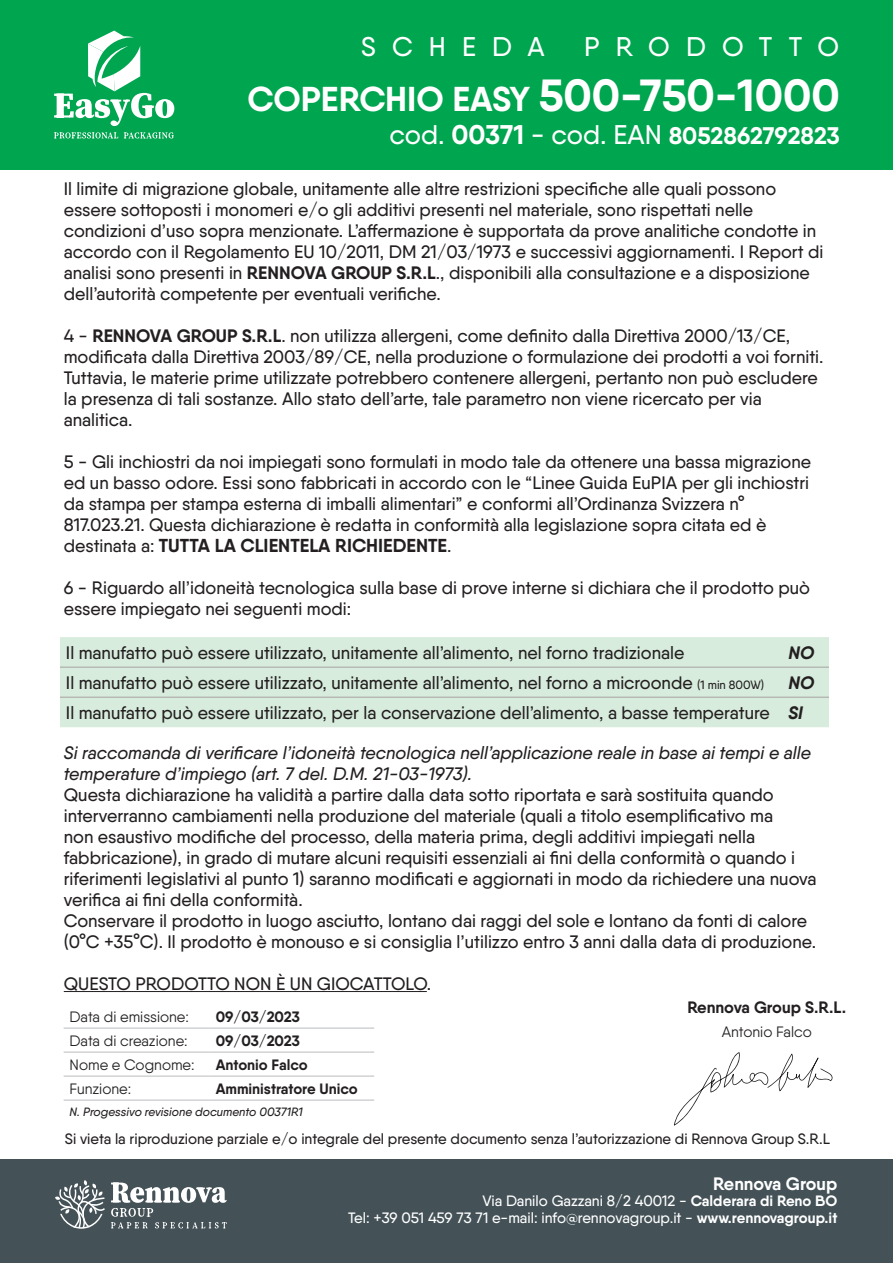
<style>
.page{position:relative;width:893px;height:1263px;background:#fff}
.page>*{position:absolute;margin:0;border:0;box-sizing:border-box;transform-origin:0 0}
.t1{font:700 34.5px "Qanelas";color:#fff}
.t2{font:500 27px "Qanelas";letter-spacing:.6em;color:#fff}
.t3{font:700 24px "Qanelas";color:#fff}
.t4{font:700 18.75px "Qanelas";color:#231f20}
.t5{font:500 18px/21px "Qanelas";color:#231f20}
.t6{font:700 18px "Qanelas";color:#fff}
.t7{font:italic 700 18px "Qanelas";color:#231f20}
.t8{font:700 16.5px "Qanelas";color:#231f20}
.t9{font:500 15px/16.5px "Qanelas";color:#fff;text-align:right}
.t10{font:500 15px "Qanelas";color:#231f20}
.t11{font:15px "Qanelas";color:#231f20}
.t12{font:700 15px "Qanelas";color:#231f20}
.t13{font:italic 500 12px "Qanelas";color:#231f20}
.s1{font-size:45px}
.s2{font-weight:500;font-size:27px}
.s3{font-size:27px}
.s4{font-weight:700}
.s5{font-weight:500;font-size:18px}
.s6{font-size:12px}
.s7{font-style:italic}
</style>
<div class="page">
<div style="left:60px;top:637px;width:769px;height:90px;background:#d8ecdd"></div>
<hr style="left:60px;top:667px;width:718px;height:1px;background:#a7a2a0">
<hr style="left:778px;top:667px;width:51px;height:1px;background:#a7a2a0">
<hr style="left:60px;top:697px;width:718px;height:1px;background:#a7a2a0">
<hr style="left:778px;top:697px;width:51px;height:1px;background:#a7a2a0">
<hr style="left:64px;top:991px;width:363px;height:1px;background:#231f20">
<hr style="left:64px;top:1027px;width:146px;height:2px;background:#d1d2d4">
<hr style="left:210px;top:1027px;width:164px;height:2px;background:#d1d2d4">
<hr style="left:64px;top:1051px;width:146px;height:2px;background:#d1d2d4">
<hr style="left:210px;top:1051px;width:164px;height:2px;background:#d1d2d4">
<hr style="left:64px;top:1075px;width:146px;height:2px;background:#d1d2d4">
<hr style="left:210px;top:1075px;width:164px;height:2px;background:#d1d2d4">
<hr style="left:64px;top:1099px;width:146px;height:2px;background:#d1d2d4">
<hr style="left:210px;top:1099px;width:164px;height:2px;background:#d1d2d4">
<div style="left:0;top:1160px;width:893px;height:103px;background:#445258"></div>
<svg style="left:111px;top:1182px;width:116px;height:46px"></svg>
<svg style="left:55px;top:1180px;width:50px;height:49px"></svg>
<svg style="left:674px;top:1052px;width:159px;height:74px"></svg>
<div style="left:0;top:0;width:893px;height:169px;background:#00a54f"></div>
<svg style="left:54px;top:132px;width:64px;height:6px"></svg>
<svg style="left:124px;top:132px;width:50px;height:6px"></svg>
<svg style="left:54px;top:31px;width:120px;height:95px"></svg>
<p class="t2" style="left:361px;top:30px;width:185px">SCHEDA</p>
<p class="t2" style="left:584px;top:30px;width:256px">PRODOTTO</p>
<p class="t1" style="left:247px;top:78px;width:594px">COPERCHIO EASY <span class="s1">500-750-1000</span></p>
<p class="t3" style="left:389px;top:120px;width:452px"><span class="s2">cod.</span> <span class="s3">00371</span> <span class="s2">- cod. EAN</span> 8052862792823</p>
<p class="t5" style="left:64px;top:178px;width:761px">Il limite di migrazione globale, unitamente alle altre restrizioni specifiche alle quali possono essere sottoposti i monomeri e/o gli additivi presenti nel materiale, sono rispettati nelle condizioni d’uso sopra menzionate. L’affermazione è supportata da prove analitiche condotte in accordo con il Regolamento EU 10/2011, DM 21/03/1973 e successivi aggiornamenti. I Report di analisi sono presenti in <span class="s4">RENNOVA GROUP S.R.L</span>., disponibili alla consultazione e a disposizione dell’autorità competente per eventuali verifiche.</p>
<p class="t5" style="left:64px;top:325px;width:761px">4 - <span class="s4">RENNOVA GROUP S.R.L</span>. non utilizza allergeni, come definito dalla Direttiva 2000/13/CE, modificata dalla Direttiva 2003/89/CE, nella produzione o formulazione dei prodotti a voi forniti.<br>Tuttavia, le materie prime utilizzate potrebbero contenere allergeni, pertanto non può escludere la presenza di tali sostanze. Allo stato dell’arte, tale parametro non viene ricercato per via analitica.</p>
<p class="t5" style="left:64px;top:451px;width:749px">5 - Gli inchiostri da noi impiegati sono formulati in modo tale da ottenere una bassa migrazione ed un basso odore. Essi sono fabbricati in accordo con le “Linee Guida EuPIA per gli inchiostri da stampa per stampa esterna di imballi alimentari” e conformi all’Ordinanza Svizzera n° 817.023.21. Questa dichiarazione è redatta in conformità alla legislazione sopra citata ed è</p>
<p class="t4" style="left:64px;top:533px;width:389px"><span class="s5">destinata a:</span> TUTTA LA CLIENTELA RICHIEDENTE<span class="s5">.</span></p>
<p class="t5" style="left:64px;top:577px;width:748px">6 - Riguardo all’idoneità tecnologica sulla base di prove interne si dichiara che il prodotto può essere impiegato nei seguenti modi:</p>
<p class="t5" style="left:66px;top:642px;width:620px">Il manufatto può essere utilizzato, unitamente all’alimento, nel forno tradizionale</p>
<p class="t7" style="left:788px;top:642px;width:27px">NO</p>
<p class="t5" style="left:66px;top:672px;width:700px">Il manufatto può essere utilizzato, unitamente all’alimento, nel forno a microonde <span class="s6">(1 min 800W)</span></p>
<p class="t7" style="left:788px;top:672px;width:27px">NO</p>
<p class="t5" style="left:66px;top:702px;width:705px">Il manufatto può essere utilizzato, per la conservazione dell’alimento, a basse temperature</p>
<p class="t7" style="left:788px;top:702px;width:16px">SI</p>
<p class="t5" style="left:64px;top:742px;width:754px"><span class="s7">Si raccomanda di verificare l’idoneità tecnologica nell’applicazione reale in base ai tempi e alle temperature d’impiego (art. 7 del. D.M. 21-03-1973).<br></span>Questa dichiarazione ha validità a partire dalla data sotto riportata e sarà sostituita quando interverranno cambiamenti nella produzione del materiale (quali a titolo esemplificativo ma<br>non esaustivo modifiche del processo, della materia prima, degli additivi impiegati nella fabbricazione), in grado di mutare alcuni requisiti essenziali ai fini della conformità o quando i riferimenti legislativi al punto 1) saranno modificati e aggiornati in modo da richiedere una nuova verifica ai fini della conformità.</p>
<p class="t5" style="left:64px;top:910px;width:754px">Conservare il prodotto in luogo asciutto, lontano dai raggi del sole e lontano da fonti di calore (0°C +35°C). Il prodotto è monouso e si consiglia l’utilizzo entro 3 anni dalla data di produzione.</p>
<p class="t5" style="left:64px;top:973px;width:369px">QUESTO PRODOTTO NON È UN GIOCATTOLO.</p>
<p class="t11" style="left:70px;top:1008px;width:121px">Data di emissione:</p>
<p class="t12" style="left:216px;top:1007px;width:86px">09/03/2023</p>
<p class="t11" style="left:70px;top:1032px;width:120px">Data di creazione:</p>
<p class="t12" style="left:216px;top:1031px;width:86px">09/03/2023</p>
<p class="t11" style="left:70px;top:1056px;width:127px">Nome e Cognome:</p>
<p class="t12" style="left:216px;top:1055px;width:94px">Antonio Falco</p>
<p class="t11" style="left:70px;top:1080px;width:63px">Funzione:</p>
<p class="t12" style="left:216px;top:1079px;width:144px">Amministratore Unico</p>
<p class="t13" style="left:70px;top:1104px;width:235px">N. Progessivo revisione documento 00371R1</p>
<p class="t8" style="left:687px;top:997px;width:160px">Rennova Group S.R.L.</p>
<p class="t11" style="left:722px;top:1023px;width:92px">Antonio Falco</p>
<p class="t10" style="left:65px;top:1130px;width:767px">Si vieta la riproduzione parziale e/o integrale del presente documento senza l’autorizzazione di Rennova Group S.R.L</p>
<p class="t6" style="left:713px;top:1172px;width:126px">Rennova Group</p>
<p class="t9" style="left:348px;top:1193px;width:491px">Via Danilo Gazzani 8/2 40012 - <span class="s4">Calderara di Reno BO<br></span>Tel: +39 051 459 73 71 e-mail: info@rennovagroup.it - <span class="s4">www.rennovagroup.it</span></p>
</div>
